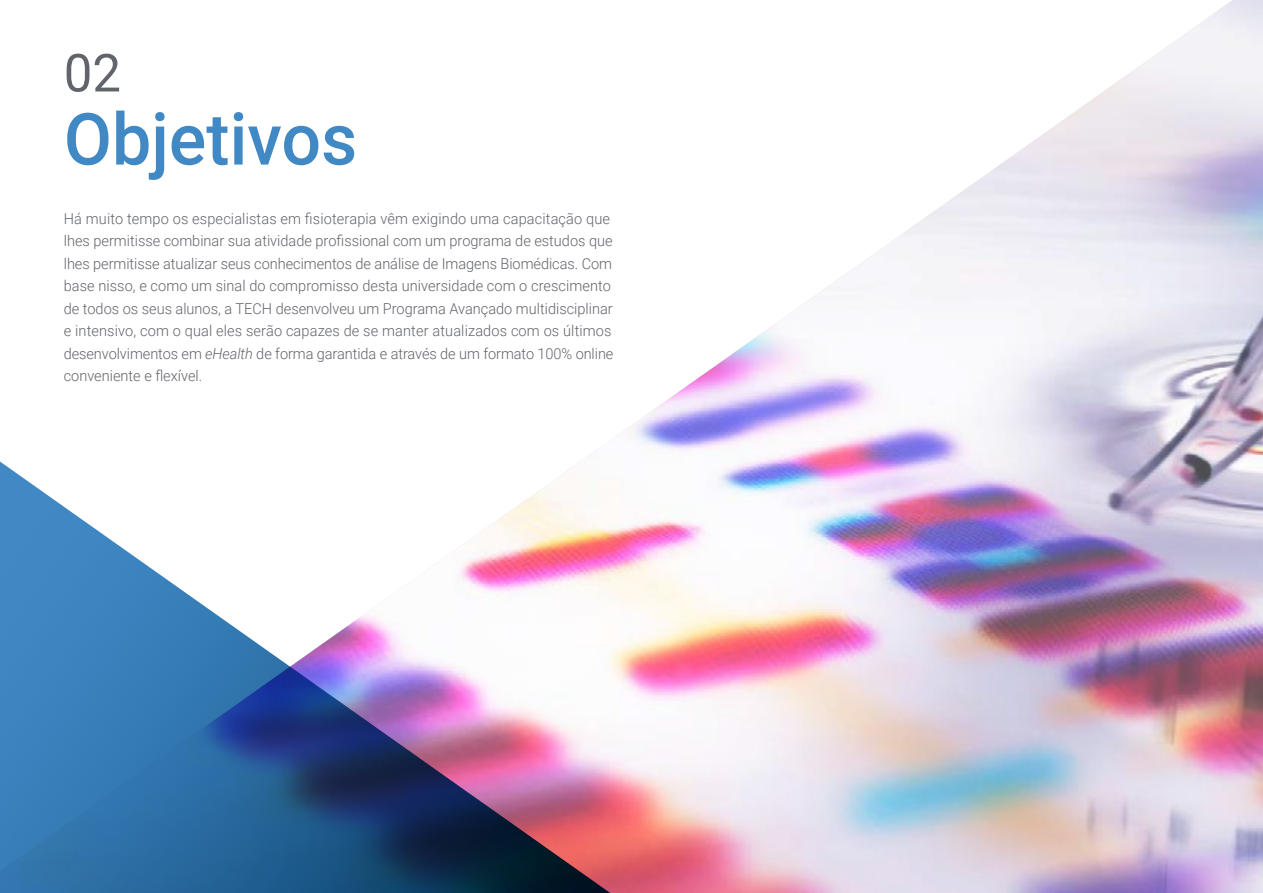
<style>
.page{position:relative;width:1263px;height:893px;background:#fff}
.page>*{position:absolute;margin:0;border:0;box-sizing:border-box;transform-origin:0 0}
.t1{font:500 72px "Roboto";color:#4089c5}
.t2{font:52.5px "Roboto";color:#61646a}
.t3{font:300 15px/22.5px "Roboto";color:#61646a}
.s1{font-style:italic}
</style>
<div class="page">
<img style="left:611px;top:0;width:652px;height:893px">
<svg style="left:0;top:446px;width:640px;height:447px"></svg>
<h2 class="t2" style="left:64px;top:36px;width:59px">02</h2>
<h1 class="t1" style="left:64px;top:89px;width:295px">Objetivos</h1>
<p class="t3" style="left:64px;top:207px;width:551px">Há muito tempo os especialistas em fisioterapia vêm exigindo uma capacitação que lhes permitisse combinar sua atividade profissional com um programa de estudos que lhes permitisse atualizar seus conhecimentos de análise de Imagens Biomédicas. Com base nisso, e como um sinal do compromisso desta universidade com o crescimento de todos os seus alunos, a TECH desenvolveu um Programa Avançado multidisciplinar e intensivo, com o qual eles serão capazes de se manter atualizados com os últimos desenvolvimentos em <span class="s1">eHealth</span> de forma garantida e através de um formato 100% online conveniente e flexível.</p>
</div>
